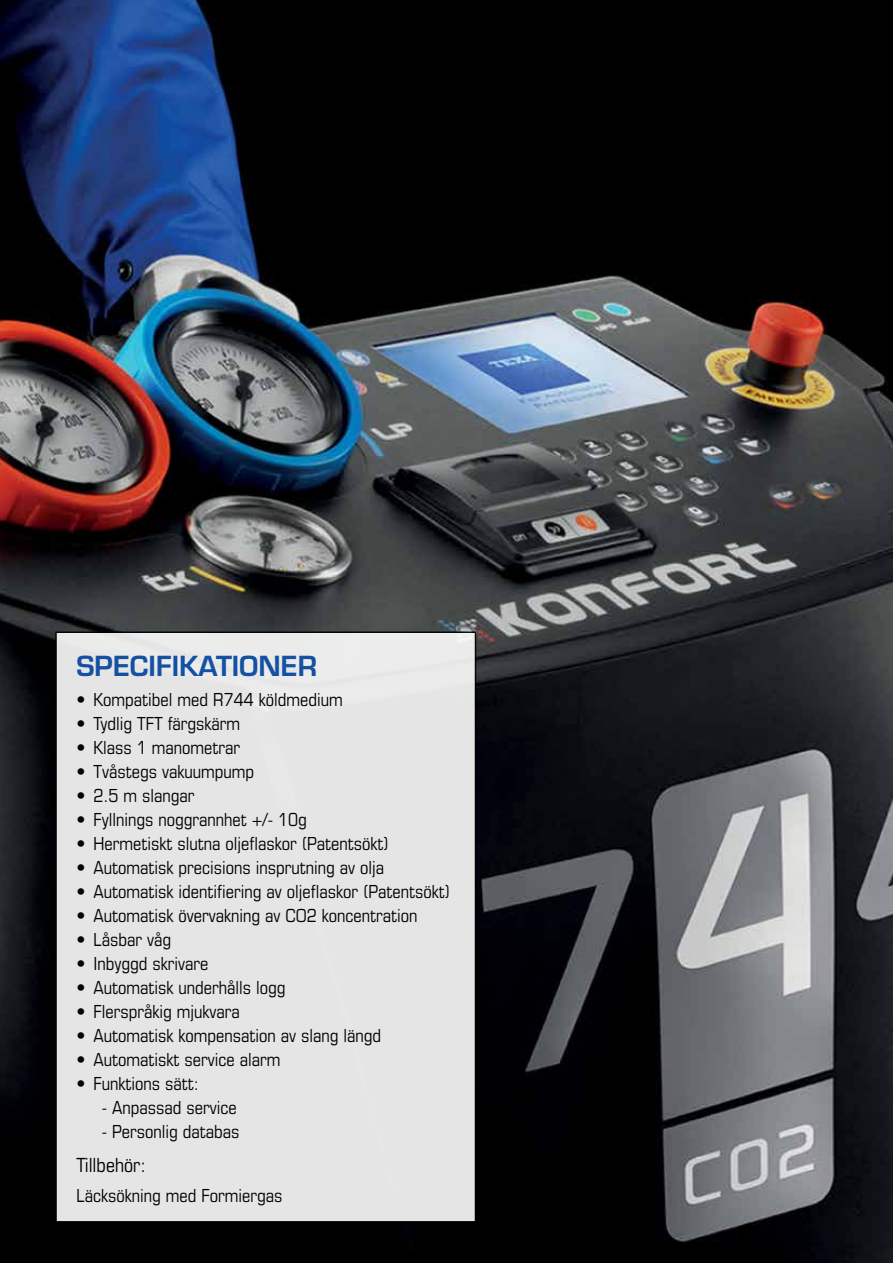
<style>
.page{position:relative;width:893px;height:1263px;background:#fff}
.page>*{position:absolute;margin:0;border:0;box-sizing:border-box;transform-origin:0 0}
.t1{font:600 27px "Eurostile";color:#1451a3}
.t2{font:condensed 19.5px "Eurostile";color:#000}
.t3{font:condensed 18px "Eurostile";color:#000}
</style>
<div class="page">
<img style="left:0;top:0;width:893px;height:1263px">
<div style="left:56px;top:632px;width:419px;height:590px;background:#e5e5e5"></div>
<div style="left:55px;top:631px;width:421px;height:591px;border:2px solid #000"></div>
<h1 class="t1" style="left:76px;top:650px;width:242px">SPECIFIKATIONER</h1>
<p class="t3" style="left:76px;top:689px;width:268px">• Kompatibel med R744 köldmedium</p>
<p class="t3" style="left:76px;top:713px;width:165px">• Tydlig TFT färgskärm</p>
<p class="t3" style="left:76px;top:737px;width:165px">• Klass 1 manometrar</p>
<p class="t3" style="left:76px;top:761px;width:179px">• Tvåstegs vakuumpump</p>
<p class="t3" style="left:76px;top:785px;width:120px">• 2.5 m slangar</p>
<p class="t3" style="left:76px;top:809px;width:232px">• Fyllnings noggrannhet +/- 10g</p>
<p class="t3" style="left:76px;top:833px;width:314px">• Hermetiskt slutna oljeflaskor (Patentsökt)</p>
<p class="t3" style="left:76px;top:857px;width:309px">• Automatisk precisions insprutning av olja</p>
<p class="t3" style="left:76px;top:881px;width:375px">• Automatisk identifiering av oljeflaskor (Patentsökt)</p>
<p class="t3" style="left:76px;top:905px;width:343px">• Automatisk övervakning av CO2 koncentration</p>
<p class="t3" style="left:76px;top:929px;width:96px">• Låsbar våg</p>
<p class="t3" style="left:76px;top:953px;width:134px">• Inbyggd skrivare</p>
<p class="t3" style="left:76px;top:977px;width:211px">• Automatisk underhålls logg</p>
<p class="t3" style="left:76px;top:1001px;width:165px">• Flerspråkig mjukvara</p>
<p class="t3" style="left:76px;top:1025px;width:306px">• Automatisk kompensation av slang längd</p>
<p class="t3" style="left:76px;top:1049px;width:205px">• Automatiskt service alarm</p>
<p class="t3" style="left:76px;top:1073px;width:124px">• Funktions sätt:</p>
<p class="t3" style="left:102px;top:1097px;width:136px">- Anpassad service</p>
<p class="t3" style="left:102px;top:1121px;width:139px">- Personlig databas</p>
<p class="t2" style="left:76px;top:1153px;width:71px">Tillbehör:</p>
<p class="t3" style="left:76px;top:1184px;width:207px">Läcksökning med Formiergas</p>
</div>
